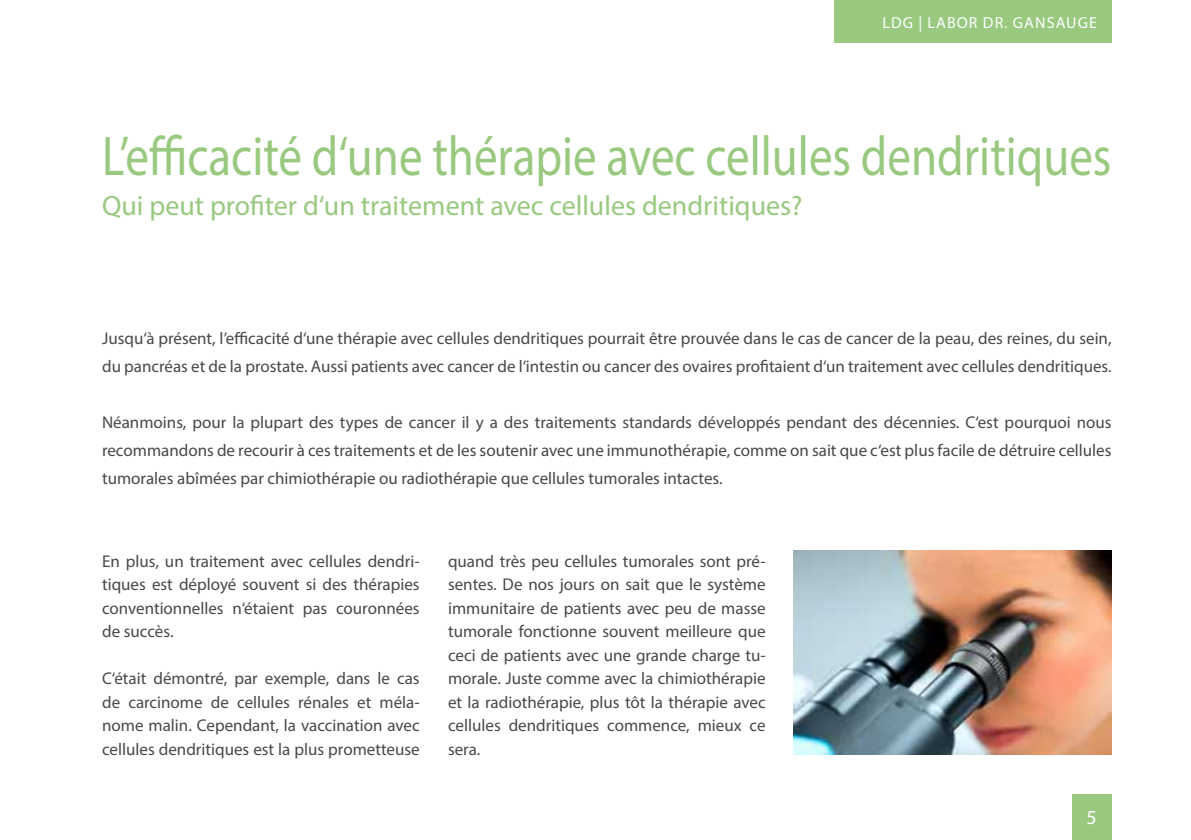
<style>
.page{position:relative;width:1191px;height:840px;background:#fff}
.page>*{position:absolute;margin:0;border:0;box-sizing:border-box;transform-origin:0 0}
.t1{font:56px "Myriad Pro";color:#98c97f;scale:.84 1}
.t2{font:28px "Myriad Pro";color:#98c97f}
.t3{font:20px "Myriad Pro";color:#fff}
.t4{font:17px/23.4px "Myriad Pro";color:#484847;text-align:justify}
.t5{font:16px "Myriad Pro";letter-spacing:.07em;color:#fff}
</style>
<div class="page">
<div style="left:833px;top:0;width:278px;height:43px;background:#98c97f"></div>
<div style="left:1071px;top:794px;width:40px;height:45px;background:#98c97f"></div>
<img style="left:794px;top:550px;width:317px;height:204px">
<p class="t5" style="left:882px;top:13px;width:216px">LDG | LABOR DR. GANSAUGE</p>
<h1 class="t1" style="left:102px;top:122px;width:1203px">L’efficacité d‘une thérapie avec cellules dendritiques</h1>
<h2 class="t2" style="left:102px;top:188px;width:702px">Qui peut profiter d‘un traitement avec cellules dendritiques?</h2>
<p class="t4" style="left:102px;top:324px;width:1011px;line-height:28px">Jusqu‘à présent, l’efficacité d‘une thérapie avec cellules dendritiques pourrait être prouvée dans le cas de cancer de la peau, des reines, du sein, du pancréas et de la prostate. Aussi patients avec cancer de l‘intestin ou cancer des ovaires profitaient d‘un traitement avec cellules dendritiques.</p>
<p class="t4" style="left:102px;top:408px;width:1011px;line-height:28px">Néanmoins, pour la plupart des types de cancer il y a des traitements standards développés pendant des décennies. C‘est pourquoi nous recommandons de recourir à ces traitements et de les soutenir avec une immunothérapie, comme on sait que c‘est plus facile de détruire cellules tumorales abîmées par chimiothérapie ou radiothérapie que cellules tumorales intactes.</p>
<p class="t4" style="left:102px;top:548px;width:319px">En plus, un traitement avec cellules dendri&shy;tiques est déployé souvent si des thérapies conventionnelles n‘étaient pas couronnées de succès.</p>
<p class="t4" style="left:102px;top:666px;width:319px">C‘était démontré, par exemple, dans le cas de carcinome de cellules rénales et méla&shy;nome malin. Cependant, la vaccination avec cellules dendritiques est la plus prometteuse</p>
<p class="t4" style="left:448px;top:548px;width:319px">quand très peu cellules tumorales sont pré&shy;sentes. De nos jours on sait que le système immunitaire de patients avec peu de masse tumorale fonctionne souvent meilleure que ceci de patients avec une grande charge tu&shy;morale. Juste comme avec la chimiothérapie et la radiothérapie, plus tôt la thérapie avec cellules dendritiques commence, mieux ce sera.</p>
<p class="t3" style="left:1086px;top:804px;width:12px">5</p>
</div>
